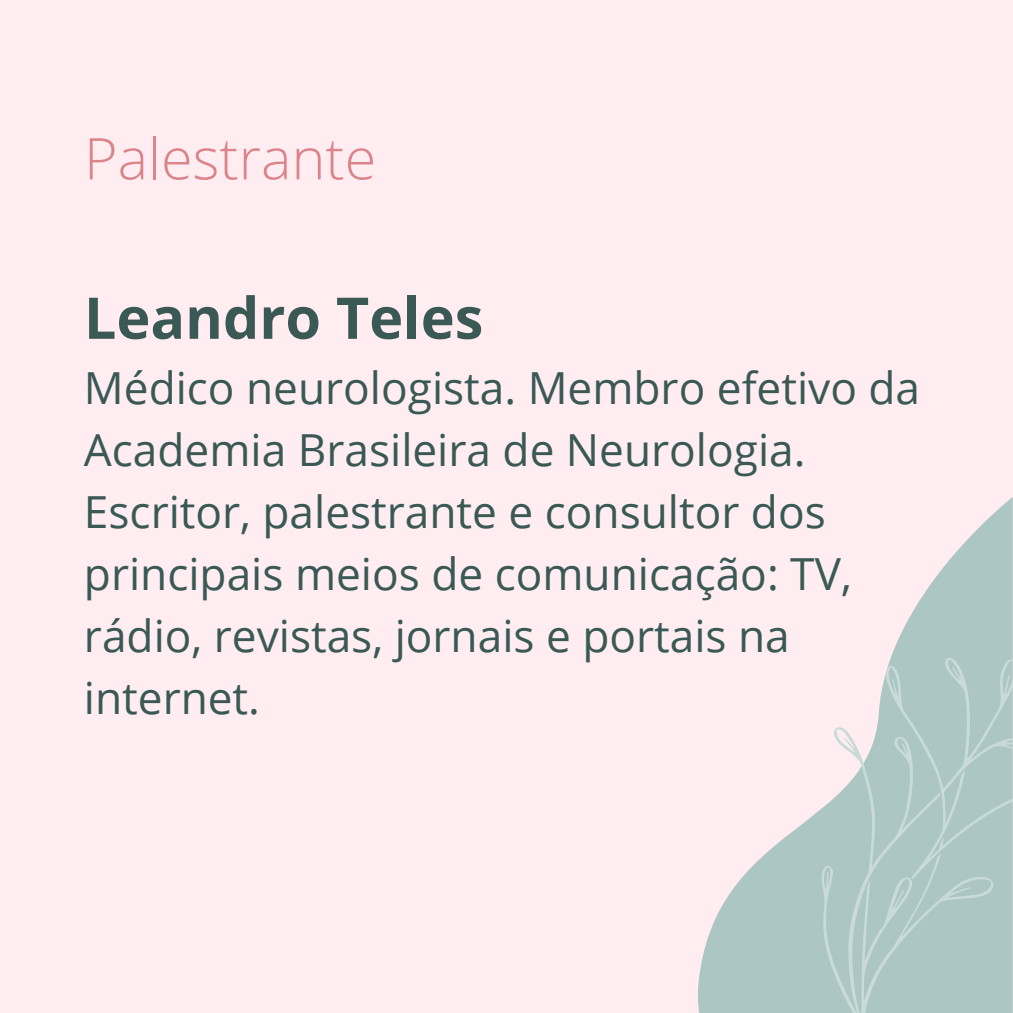
<style>
.page{position:relative;width:1013px;height:1013px;background:#fff}
.page>*{position:absolute;margin:0;border:0;box-sizing:border-box;transform-origin:0 0}
.t1{font:700 57.5px "Open Sans";color:#3a5955}
.t2{font:300 57.5px "Open Sans";color:#dc848a}
.t3{font:44.25px/61.9px "Open Sans";color:#3a5955}
</style>
<div class="page">
<div style="left:0;top:0;width:1012px;height:1012px;background:#ffedf1"></div>
<svg style="left:698px;top:497px;width:314px;height:515px"></svg>
<svg style="left:788px;top:725px;width:224px;height:287px;background:#b8ccca"></svg>
<svg style="left:856px;top:640px;width:156px;height:258px;background:#b4cbc8"></svg>
<p class="t2" style="left:84px;top:118px;width:294px">Palestrante</p>
<p class="t1" style="left:84px;top:277px;width:401px">Leandro Teles</p>
<p class="t3" style="left:84px;top:356px;width:837px">Médico neurologista. Membro efetivo da Academia Brasileira de Neurologia.<br>Escritor, palestrante e consultor dos principais meios de comunicação: TV, rádio, revistas, jornais e portais na internet.</p>
</div>
